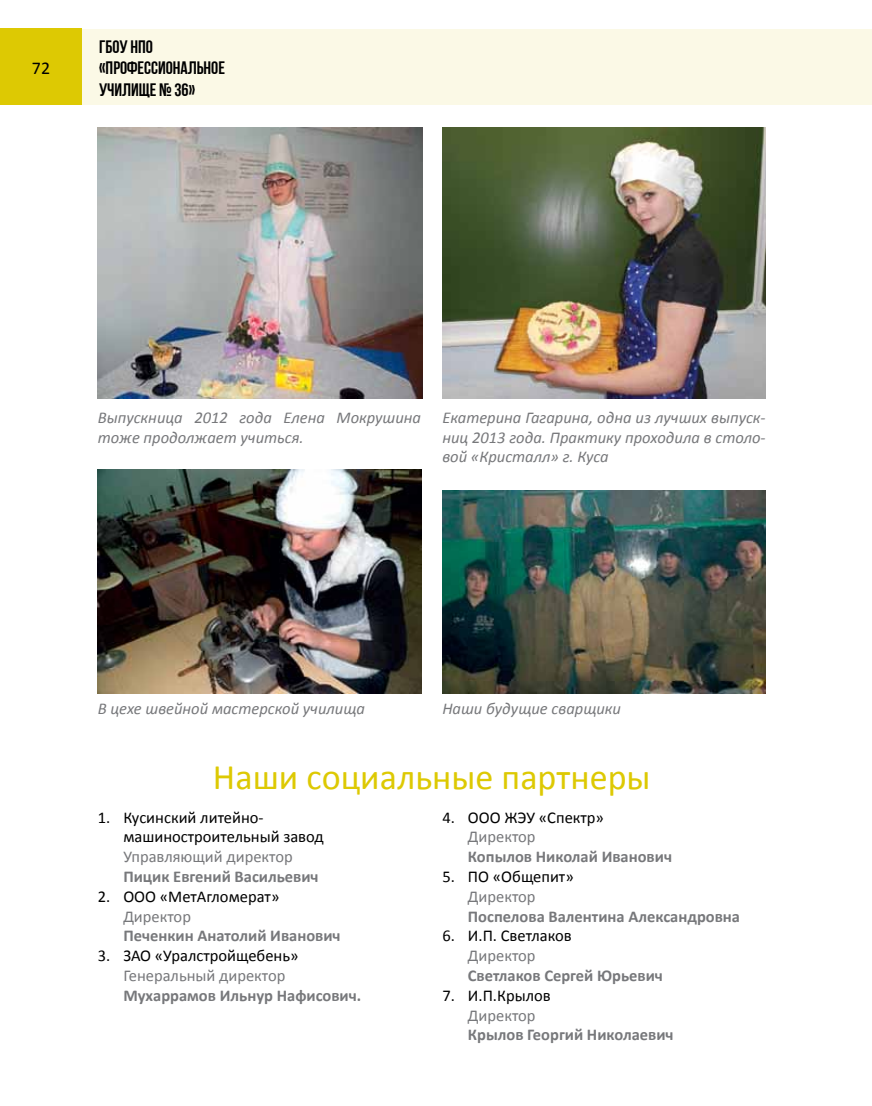
<style>
.page{position:relative;width:872px;height:1106px;background:#fff}
.page>*{position:absolute;margin:0;border:0;box-sizing:border-box;transform-origin:0 0}
.t1{font:36px "Calibri";color:#ddc903}
.t2{font:18px/21.6px "Bebas Neue Cyrillic";color:#000}
.t3{font:18px "Calibri";color:#000}
.t4{font:italic 16.5px/19.8px "Calibri";color:#77787b}
.t5{font:700 16.5px "Calibri";color:#77787b}
.t6{font:16.5px/19.8px "Calibri";color:#000}
.t7{font:16.5px "Calibri";color:#77787b}
</style>
<div class="page">
<img style="left:98px;top:128px;width:325px;height:270px">
<img style="left:442px;top:128px;width:323px;height:270px">
<img style="left:98px;top:469px;width:323px;height:224px">
<img style="left:442px;top:490px;width:323px;height:203px">
<div style="left:82px;top:29px;width:790px;height:76px;background:#fbf9e6"></div>
<div style="left:0;top:28px;width:82px;height:77px;background:#ddc903"></div>
<p class="t3" style="left:32px;top:57px;width:20px">72</p>
<p class="t2" style="left:99px;top:35px;width:127px">ГБОУ НПО «Профессиональное училище № 36»</p>
<p class="t4" style="left:98px;top:406px;width:325px">Выпускница 2012 года Елена Мокрушина тоже продолжает учиться.</p>
<p class="t4" style="left:442px;top:406px;width:325px;text-align:justify">Екатерина Гагарина, одна из лучших выпуск&shy;ниц 2013 года. Практику проходила в столо&shy;вой «Кристалл» г. Куса</p>
<p class="t4" style="left:98px;top:697px;width:269px">В цехе швейной мастерской училища</p>
<p class="t4" style="left:442px;top:697px;width:180px">Наши будущие сварщики</p>
<h1 class="t1" style="left:213px;top:755px;width:439px">Наши социальные партнеры</h1>
<p class="t6" style="left:123px;top:806px;width:202px;text-indent:-26px">1. Кусинский литейно&shy;машиностроительный завод</p>
<p class="t7" style="left:123px;top:846px;width:171px">Управляющий директор</p>
<p class="t5" style="left:123px;top:866px;width:197px">Пицик Евгений Васильевич</p>
<p class="t6" style="left:98px;top:885px;width:183px">2. ООО «МетАгломерат»</p>
<p class="t7" style="left:123px;top:906px;width:69px">Директор</p>
<p class="t5" style="left:123px;top:925px;width:219px">Печенкин Анатолий Иванович</p>
<p class="t6" style="left:98px;top:945px;width:202px">3. ЗАО «Уралстройщебень»</p>
<p class="t7" style="left:123px;top:965px;width:164px">Генеральный директор</p>
<p class="t5" style="left:123px;top:985px;width:239px">Мухаррамов Ильнур Нафисович.</p>
<p class="t6" style="left:442px;top:806px;width:163px">4. ООО ЖЭУ «Спектр»</p>
<p class="t7" style="left:468px;top:826px;width:69px">Директор</p>
<p class="t5" style="left:468px;top:846px;width:206px">Копылов Николай Иванович</p>
<p class="t6" style="left:442px;top:865px;width:133px">5. ПО «Общепит»</p>
<p class="t7" style="left:468px;top:886px;width:69px">Директор</p>
<p class="t5" style="left:468px;top:906px;width:274px">Поспелова Валентина Александровна</p>
<p class="t6" style="left:442px;top:925px;width:131px">6. И.П. Светлаков</p>
<p class="t7" style="left:468px;top:945px;width:69px">Директор</p>
<p class="t5" style="left:468px;top:965px;width:197px">Светлаков Сергей Юрьевич</p>
<p class="t6" style="left:442px;top:984px;width:110px">7. И.П.Крылов</p>
<p class="t7" style="left:468px;top:1005px;width:69px">Директор</p>
<p class="t5" style="left:468px;top:1024px;width:207px">Крылов Георгий Николаевич</p>
</div>
